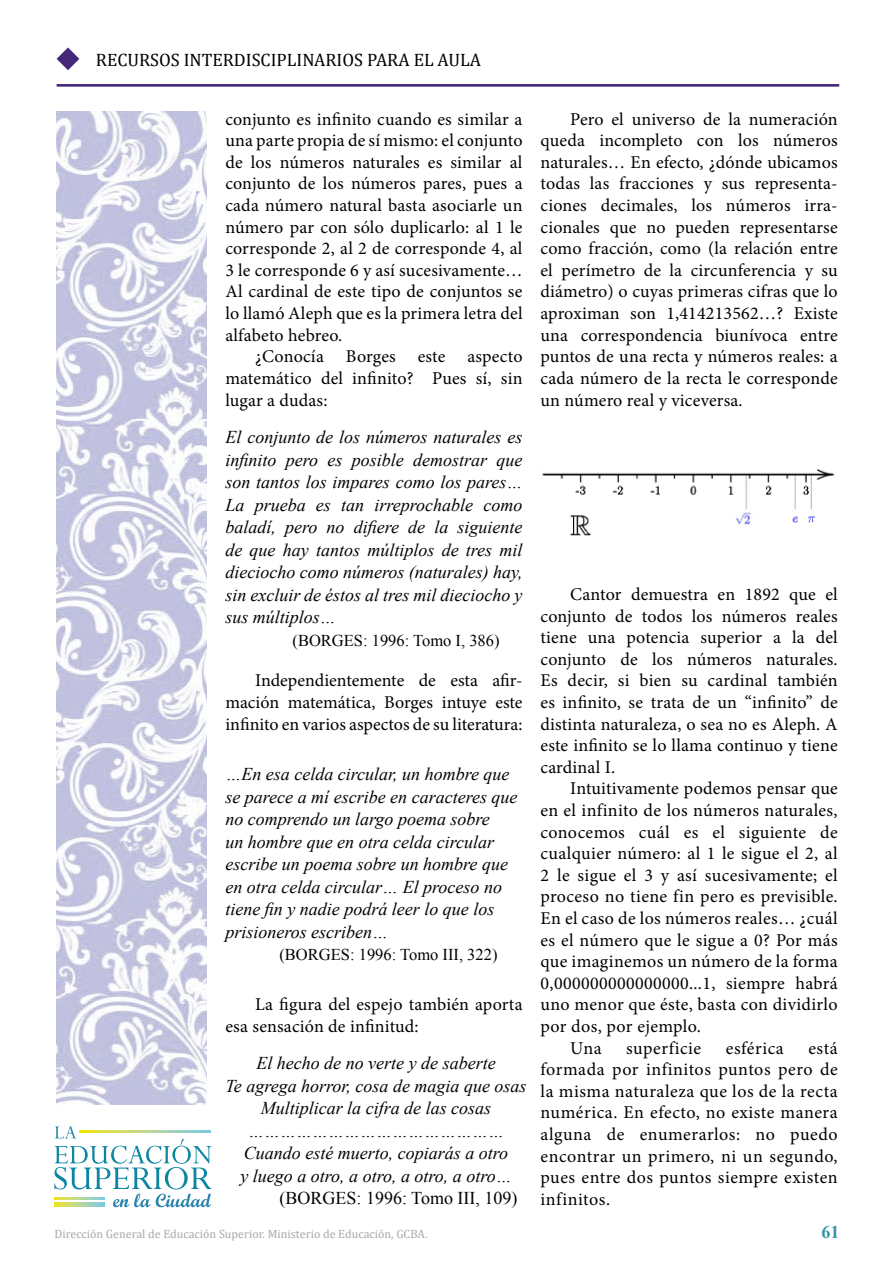
<style>
.page{position:relative;width:893px;height:1263px;background:#fff}
.page>*{position:absolute;margin:0;border:0;box-sizing:border-box;transform-origin:0 0}
.t1{font:18px/21.6px "Minion Pro";letter-spacing:.015em;color:#000;text-align:justify}
.t2{font:italic 18px/22.5px "Times New Roman";color:#020203;text-align:justify}
.t3{font:18px "Cambria";color:#000}
.t4{font:18px "Times New Roman";color:#020203}
.t5{font:700 18px "Times New Roman";color:#3194a7}
.t6{font:16.5px "Times New Roman";color:#020203}
.t7{font:12px "Cambria";color:#a8a8a7}
</style>
<div class="page">
<svg style="left:54px;top:1126px;width:158px;height:81px"></svg>
<svg style="left:79px;top:1130px;width:132px;height:3px"></svg>
<svg style="left:55px;top:1198px;width:49px;height:2px"></svg>
<svg style="left:55px;top:1202px;width:49px;height:5px"></svg>
<img style="left:57px;top:112px;width:149px;height:992px">
<img style="left:542px;top:468px;width:293px;height:68px">
<svg style="left:57px;top:47px;width:22px;height:23px"></svg>
<hr style="left:57px;top:84px;width:782px;height:3px;background:#462879">
<p class="t3" style="left:96px;top:49px;width:387px">RECURSOS INTERDISCIPLINARIOS PARA EL AULA</p>
<p class="t1" style="left:225px;top:108px;width:299px">conjunto es infinito cuando es similar a una parte propia de sí mismo: el conjunto de los números naturales es similar al conjunto de los números pares, pues a cada número natural basta asociarle un número par con sólo duplicarlo: al 1 le corresponde 2, al 2 de corresponde 4, al 3 le corresponde 6 y así sucesivamente… Al cardinal de este tipo de conjuntos se lo llamó Aleph que es la primera letra del alfabeto hebreo.</p>
<p class="t1" style="left:225px;top:346px;width:299px;text-indent:30px">¿Conocía Borges este aspecto matemático del infinito? Pues sí, sin lugar a dudas:</p>
<p class="t2" style="left:225px;top:425px;width:299px">El conjunto de los números naturales es infinito pero es posible demostrar que son tantos los impares como los pares… La prueba es tan irreprochable como baladí, pero no difiere de la siguiente de que hay tantos múltiplos de tres mil dieciocho como números (naturales) hay, sin excluir de éstos al tres mil dieciocho y sus múltiplos…</p>
<p class="t6" style="left:292px;top:629px;width:209px">(BORGES: 1996: Tomo I, 386)</p>
<p class="t1" style="left:225px;top:670px;width:299px;text-indent:30px">Independientemente de esta afir&shy;mación matemática, Borges intuye este infinito en varios aspectos de su literatura:</p>
<p class="t2" style="left:225px;top:762px;width:294px;text-align:left">…En esa celda circular, un hombre que se parece a mí escribe en caracteres que no comprendo un largo poema sobre<br>un hombre que en otra celda circular escribe un poema sobre un hombre que en otra celda circular… El proceso no tiene fin y nadie podrá leer lo que los prisioneros escriben…</p>
<p class="t6" style="left:279px;top:944px;width:220px">(BORGES: 1996: Tomo III, 322)</p>
<p class="t1" style="left:225px;top:994px;width:299px;text-indent:30px">La figura del espejo también aporta esa sensación de infinitud:</p>
<p class="t2" style="left:226px;top:1051px;width:303px;text-align:center">El hecho de no verte y de saberte<br>Te agrega horror, cosa de magia que osas<br>Multiplicar la cifra de las cosas …………………………………………<br>Cuando esté muerto, copiarás a otro<br>y luego a otro, a otro, a otro, a otro…</p>
<p class="t4" style="left:280px;top:1186px;width:239px">(BORGES: 1996: Tomo III, 109)</p>
<p class="t1" style="left:540px;top:108px;width:299px;text-indent:30px">Pero el universo de la numeración queda incompleto con los números naturales… En efecto, ¿dónde ubicamos todas las fracciones y sus representa&shy;ciones decimales, los números irra&shy;cionales que no pueden representarse como fracción, como (la relación entre el perímetro de la circunferencia y su diámetro) o cuyas primeras cifras que lo aproximan son 1,414213562…? Existe una correspondencia biunívoca entre puntos de una recta y números reales: a cada número de la recta le corresponde un número real y viceversa.</p>
<p class="t1" style="left:540px;top:583px;width:299px;text-indent:30px">Cantor demuestra en 1892 que el conjunto de todos los números reales tiene una potencia superior a la del conjunto de los números naturales.<br>Es decir, si bien su cardinal también es infinito, se trata de un “infinito” de distinta naturaleza, o sea no es Aleph. A este infinito se lo llama continuo y tiene cardinal ℑ.</p>
<p class="t1" style="left:570px;top:778px;width:269px">Intuitivamente podemos pensar que</p>
<p class="t1" style="left:540px;top:799px;width:299px">en el infinito de los números naturales,</p>
<p class="t1" style="left:540px;top:821px;width:299px">conocemos cuál es el siguiente de</p>
<p class="t1" style="left:540px;top:843px;width:299px">cualquier número: al 1 le sigue el 2, al</p>
<p class="t1" style="left:540px;top:864px;width:299px">2 le sigue el 3 y así sucesivamente; el</p>
<p class="t1" style="left:540px;top:886px;width:299px">proceso no tiene fin pero es previsible.</p>
<p class="t1" style="left:540px;top:907px;width:299px">En el caso de los números reales… ¿cuál</p>
<p class="t1" style="left:540px;top:929px;width:299px">es el número que le sigue a 0? Por más</p>
<p class="t1" style="left:540px;top:951px;width:299px">que imaginemos un número de la forma</p>
<p class="t1" style="left:540px;top:972px;width:299px">0,000000000000000...1, siempre habrá</p>
<p class="t1" style="left:540px;top:994px;width:299px">uno menor que éste, basta con dividirlo</p>
<p class="t1" style="left:540px;top:1015px;width:162px">por dos, por ejemplo.</p>
<p class="t1" style="left:570px;top:1037px;width:33px">Una</p>
<p class="t1" style="left:626px;top:1037px;width:77px">superficie</p>
<p class="t1" style="left:726px;top:1037px;width:60px">esférica</p>
<p class="t1" style="left:540px;top:1037px;width:299px;text-indent:268px">está formada por infinitos puntos pero de la misma naturaleza que los de la recta numérica. En efecto, no existe manera alguna de enumerarlos: no puedo encontrar un primero, ni un segundo, pues entre dos puntos siempre existen infinitos.</p>
<p class="t7" style="left:54px;top:1227px;width:375px">Dirección General de Educación Superior. Ministerio de Educación, GCBA.</p>
<p class="t5" style="left:821px;top:1220px;width:19px">61</p>
</div>
